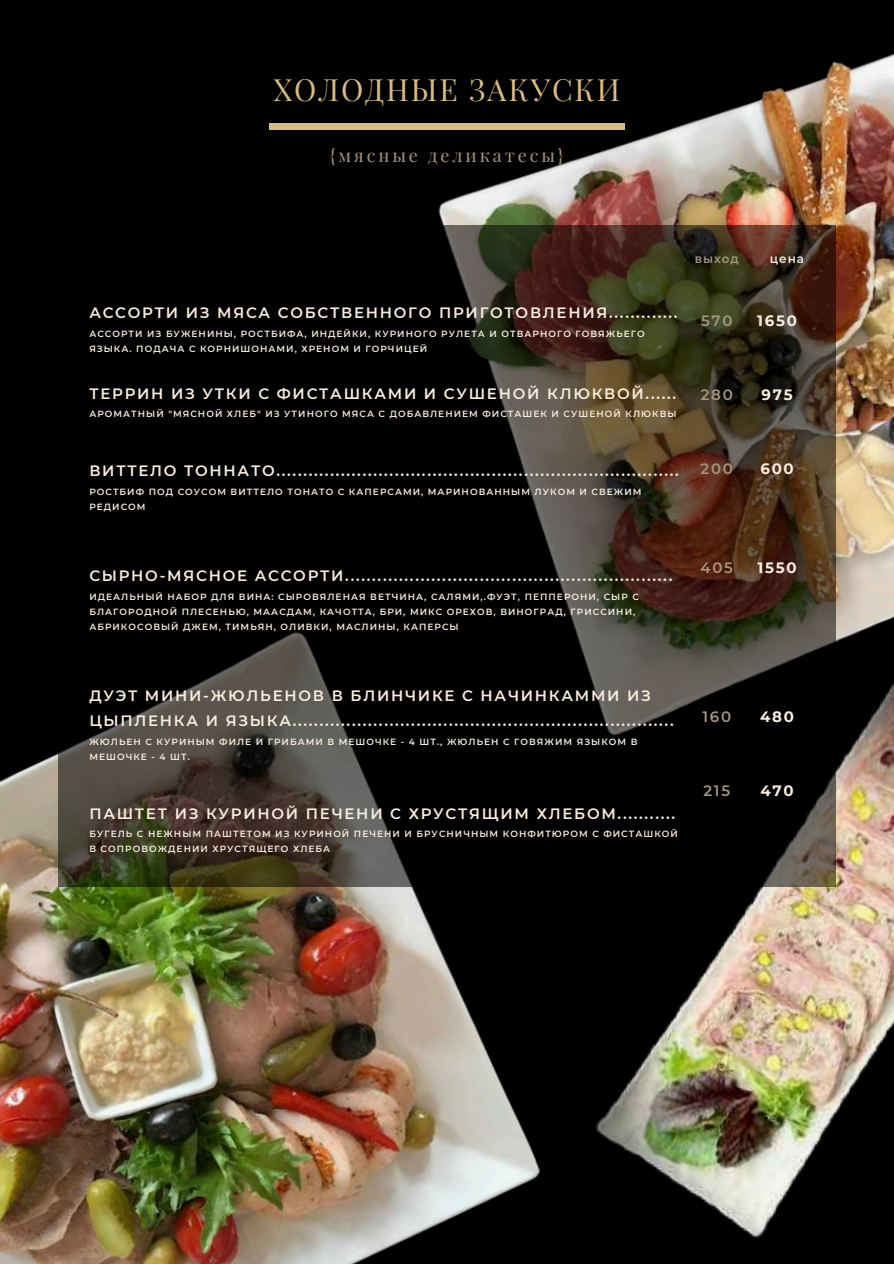
<style>
.page{position:relative;width:894px;height:1264px;background:#fff}
.page>*{position:absolute;margin:0;border:0;box-sizing:border-box;transform-origin:0 0}
.t1{font:30px "Playfair Display";letter-spacing:.065em;color:#d9bc80}
.t2{font:18px "Playfair Display";letter-spacing:.16em;color:#a4967f}
.t3{font:600 15px/25px "Montserrat";letter-spacing:.115em;color:#f8eee0}
.t4{font:700 15px "Montserrat";letter-spacing:.115em;color:#f8eee0}
.t5{font:600 15px "Montserrat";letter-spacing:.115em;color:#a4967f}
.t6{font:600 12px "Montserrat";letter-spacing:.08em;color:#a4967f}
.t7{font:600 12px "Montserrat";color:#f8eee0}
.t8{font:600 9px/15px "Montserrat";letter-spacing:.115em;color:#f8eee0}
</style>
<div class="page">
<div style="left:0;top:0;width:893px;height:1263px;background:#000"></div>
<div style="left:269px;top:124px;width:355px;height:5px;background:#d9bc80"></div>
<img style="left:366px;top:54px;width:527px;height:389px">
<img style="left:0;top:753px;width:351px;height:510px">
<img style="left:351px;top:443px;width:542px;height:820px">
<svg style="left:58px;top:225px;width:777px;height:662px"></svg>
<h1 class="t1" style="left:273px;top:69px;width:348px">ХОЛОДНЫЕ ЗАКУСКИ</h1>
<h2 class="t2" style="left:330px;top:143px;width:234px">{мясные деликатесы}</h2>
<h3 class="t3" style="left:89px;top:300px;width:589px">АССОРТИ ИЗ МЯСА СОБСТВЕННОГО ПРИГОТОВЛЕНИЯ.............</h3>
<p class="t8" style="left:89px;top:326px;width:556px">АССОРТИ ИЗ БУЖЕНИНЫ, РОСТБИФА, ИНДЕЙКИ, КУРИНОГО РУЛЕТА И ОТВАРНОГО ГОВЯЖЬЕГО<br>ЯЗЫКА. ПОДАЧА С КОРНИШОНАМИ, ХРЕНОМ И ГОРЧИЦЕЙ</p>
<h3 class="t3" style="left:89px;top:380px;width:588px">ТЕРРИН ИЗ УТКИ С ФИСТАШКАМИ И СУШЕНОЙ КЛЮКВОЙ......</h3>
<p class="t8" style="left:89px;top:406px;width:588px">АРОМАТНЫЙ "МЯСНОЙ ХЛЕБ" ИЗ УТИНОГО МЯСА С ДОБАВЛЕНИЕМ ФИСТАШЕК И СУШЕНОЙ КЛЮКВЫ</p>
<h3 class="t6" style="left:694px;top:251px;width:45px">выход</h3>
<h3 class="t7" style="left:769px;top:251px;width:36px">цена</h3>
<h3 class="t5" style="left:700px;top:311px;width:33px">570</h3>
<h3 class="t4" style="left:757px;top:311px;width:41px">1650</h3>
<h3 class="t5" style="left:700px;top:385px;width:34px">280</h3>
<h3 class="t4" style="left:761px;top:385px;width:33px">975</h3>
<h3 class="t3" style="left:89px;top:458px;width:591px">ВИТТЕЛО ТОННАТО...........................................................................</h3>
<p class="t8" style="left:89px;top:484px;width:553px">РОСТБИФ ПОД СОУСОМ ВИТТЕЛО ТОНАТО С КАПЕРСАМИ, МАРИНОВАННЫМ ЛУКОМ И СВЕЖИМ<br>РЕДИСОМ</p>
<h3 class="t5" style="left:700px;top:459px;width:34px">200</h3>
<h3 class="t4" style="left:760px;top:459px;width:35px">600</h3>
<h3 class="t3" style="left:89px;top:563px;width:584px">СЫРНО-МЯСНОЕ АССОРТИ.............................................................</h3>
<p class="t8" style="left:89px;top:589px;width:551px">ИДЕАЛЬНЫЙ НАБОР ДЛЯ ВИНА: СЫРОВЯЛЕНАЯ ВЕТЧИНА, САЛЯМИ,.ФУЭТ, ПЕППЕРОНИ, СЫР С<br>БЛАГОРОДНОЙ ПЛЕСЕНЬЮ, МААСДАМ, КАЧОТТА, БРИ, МИКС ОРЕХОВ, ВИНОГРАД, ГРИССИНИ,<br>АБРИКОСОВЫЙ ДЖЕМ, ТИМЬЯН, ОЛИВКИ, МАСЛИНЫ, КАПЕРСЫ</p>
<h3 class="t5" style="left:700px;top:558px;width:34px">405</h3>
<h3 class="t4" style="left:757px;top:558px;width:41px">1550</h3>
<h3 class="t3" style="left:89px;top:683px;width:585px">ДУЭТ МИНИ-ЖЮЛЬЕНОВ В БЛИНЧИКЕ С НАЧИНКАММИ ИЗ<br>ЦЫПЛЕНКА И ЯЗЫКА.......................................................................</h3>
<p class="t8" style="left:89px;top:734px;width:549px">ЖЮЛЬЕН С КУРИНЫМ ФИЛЕ И ГРИБАМИ В МЕШОЧКЕ - 4 ШТ., ЖЮЛЬЕН С ГОВЯЖИМ ЯЗЫКОМ В<br>МЕШОЧКЕ - 4 ШТ.</p>
<h3 class="t3" style="left:89px;top:800px;width:587px">ПАШТЕТ ИЗ КУРИНОЙ ПЕЧЕНИ С ХРУСТЯЩИМ ХЛЕБОМ...........</h3>
<p class="t8" style="left:89px;top:826px;width:590px">БУГЕЛЬ С НЕЖНЫМ ПАШТЕТОМ ИЗ КУРИНОЙ ПЕЧЕНИ И БРУСНИЧНЫМ КОНФИТЮРОМ С ФИСТАШКОЙ<br>В СОПРОВОЖДЕНИИ ХРУСТЯЩЕГО ХЛЕБА</p>
<h3 class="t5" style="left:702px;top:707px;width:30px">160</h3>
<h3 class="t5" style="left:703px;top:781px;width:28px">215</h3>
<h3 class="t4" style="left:760px;top:707px;width:35px">480</h3>
<h3 class="t4" style="left:760px;top:781px;width:35px">470</h3>
</div>
